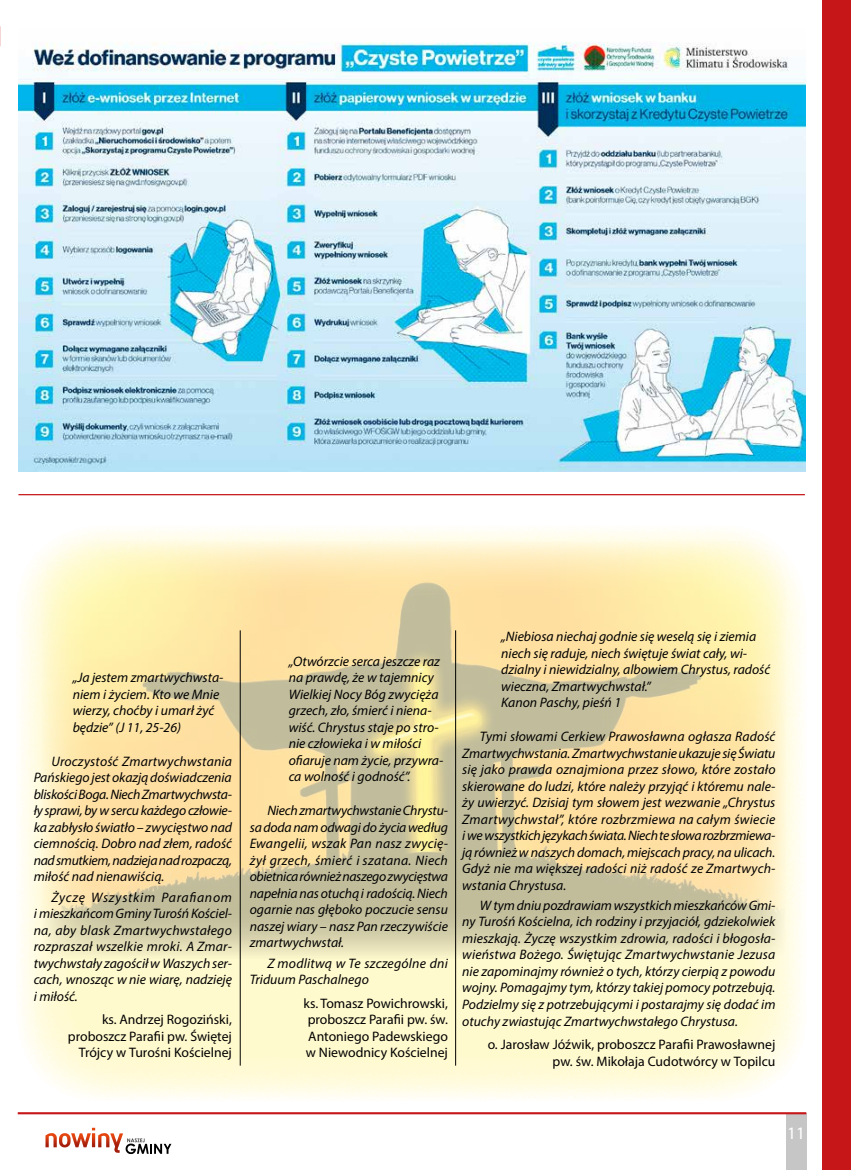
<style>
.page{position:relative;width:851px;height:1170px;background:#fff}
.page>*{position:absolute;margin:0;border:0;box-sizing:border-box;transform-origin:0 0}
.t1{font:17.5px "Myriad Pro";color:#fff}
.t2{font:italic 13.75px/16.5px "Myriad Pro";color:#000;text-align:justify}
.t3{font:13.75px/16.5px "Myriad Pro";color:#000;text-align:right}
</style>
<div class="page">
<svg style="left:16px;top:525px;width:790px;height:575px;fill:#fffad0"></svg>
<img style="left:41px;top:540px;width:745px;height:419px">
<div style="left:822px;top:0;width:28px;height:1169px;background:#c71618"></div>
<div style="left:786px;top:1113px;width:20px;height:56px;background:#c6c6c6"></div>
<svg style="left:126px;top:1138px;width:45px;height:15px"></svg>
<svg style="left:45px;top:1127px;width:64px;height:20px"></svg>
<hr style="left:18px;top:1112px;width:788px;height:2px;background:#c71618">
<svg style="left:0;top:26px;width:1px;height:20px"></svg>
<img style="left:18px;top:42px;width:787px;height:429px">
<hr style="left:18px;top:494px;width:786px;height:1px;background:#c71618">
<hr style="left:455px;top:630px;width:1px;height:435px;background:#000">
<hr style="left:240px;top:630px;width:1px;height:435px;background:#000">
<p class="t2" style="left:73px;top:669px;width:152px;text-align:left">„Ja jestem zmartwychwsta&shy;niem i życiem. Kto we Mnie wierzy, choćby i umarł żyć będzie” (J 11, 25-26)</p>
<p class="t2" style="left:34px;top:752px;width:200px;text-indent:18px">Uroczystość Zmartwychwstania Pańskiego jest okazją doświadczenia bliskości Boga. Niech Zmartwychwsta&shy;ły sprawi, by w sercu każdego człowie&shy;ka zabłysło światło – zwycięstwo nad ciemnością. Dobro nad złem, radość nad smutkiem, nadzieja nad rozpaczą, miłość nad nienawiścią.</p>
<p class="t2" style="left:34px;top:888px;width:200px;text-indent:18px">Życzę Wszystkim Parafianom i mieszkańcom Gminy Turośń Kościel&shy;na, aby blask Zmartwychwstałego rozpraszał wszelkie mroki. A Zmar&shy;twychwstały zagościł w Waszych ser&shy;cach, wnosząc w nie wiarę, nadzieję i miłość.</p>
<p class="t3" style="left:68px;top:1010px;width:165px">ks. Andrzej Rogoziński, proboszcz Parafii pw. Świętej<br>Trójcy w Turośni Kościelnej</p>
<p class="t2" style="left:289px;top:652px;width:156px;text-align:left">„Otwórzcie serca jeszcze raz na prawdę, że w tajemnicy<br>Wielkiej Nocy Bóg zwycięża grzech, zło, śmierć i niena&shy;wiść. Chrystus staje po stro&shy;nie człowieka i w miłości ofiaruje nam życie, przywra&shy;ca wolność i godność”.</p>
<p class="t2" style="left:250px;top:802px;width:200px;text-indent:18px">Niech zmartwychwstanie Chrystu&shy;sa doda nam odwagi do życia według Ewangelii, wszak Pan nasz zwycię&shy;żył grzech, śmierć i szatana. Niech obietnica również naszego zwycięstwa napełnia nas otuchą i radością. Niech ogarnie nas głęboko poczucie sensu naszej wiary – nasz Pan rzeczywiście zmartwychwstał.</p>
<p class="t2" style="left:250px;top:954px;width:200px;text-indent:18px">Z modlitwą w Te szczególne dni<br>Triduum Paschalnego</p>
<p class="t3" style="left:303px;top:994px;width:146px;text-align:justify">ks. Tomasz Powichrowski, proboszcz Parafii pw. św.<br>Antoniego Padewskiego w Niewodnicy Kościelnej</p>
<p class="t2" style="left:501px;top:628px;width:270px;text-align:left">„Niebiosa niechaj godnie się weselą się i ziemia niech się raduje, niech świętuje świat cały, wi&shy;dzialny i niewidzialny, albowiem Chrystus, radość wieczna, Zmartwychwstał.”<br>Kanon Paschy, pieśń 1</p>
<p class="t2" style="left:462px;top:728px;width:315px;text-indent:18px">Tymi słowami Cerkiew Prawosławna ogłasza Radość Zmartwychwstania. Zmartwychwstanie ukazuje się Światu się jako prawda oznajmiona przez słowo, które zostało skierowane do ludzi, które należy przyjąć i któremu nale&shy;ży uwierzyć. Dzisiaj tym słowem jest wezwanie „Chrystus Zmartwychwstał”, które rozbrzmiewa na całym świecie i we wszystkich językach świata. Niech te słowa rozbrzmiewa&shy;ją również w naszych domach, miejscach pracy, na ulicach.<br>Gdyż nie ma większej radości niż radość ze Zmartwych&shy;wstania Chrystusa.</p>
<p class="t2" style="left:462px;top:896px;width:315px;text-indent:18px">W tym dniu pozdrawiam wszystkich mieszkańców Gmi&shy;ny Turośń Kościelna, ich rodziny i przyjaciół, gdziekolwiek mieszkają. Życzę wszystkim zdrowia, radości i błogosła&shy;wieństwa Bożego. Świętując Zmartwychwstanie Jezusa nie zapominajmy również o tych, którzy cierpią z powodu wojny. Pomagajmy tym, którzy takiej pomocy potrzebują.<br>Podzielmy się z potrzebującymi i postarajmy się dodać im otuchy zwiastując Zmartwychwstałego Chrystusa.</p>
<p class="t3" style="left:487px;top:1035px;width:289px">o. Jarosław Jóźwik, proboszcz Parafii Prawosławnej pw. św. Mikołaja Cudotwórcy w Topilcu</p>
<p class="t1" style="left:787px;top:1121px;width:19px">11</p>
</div>
